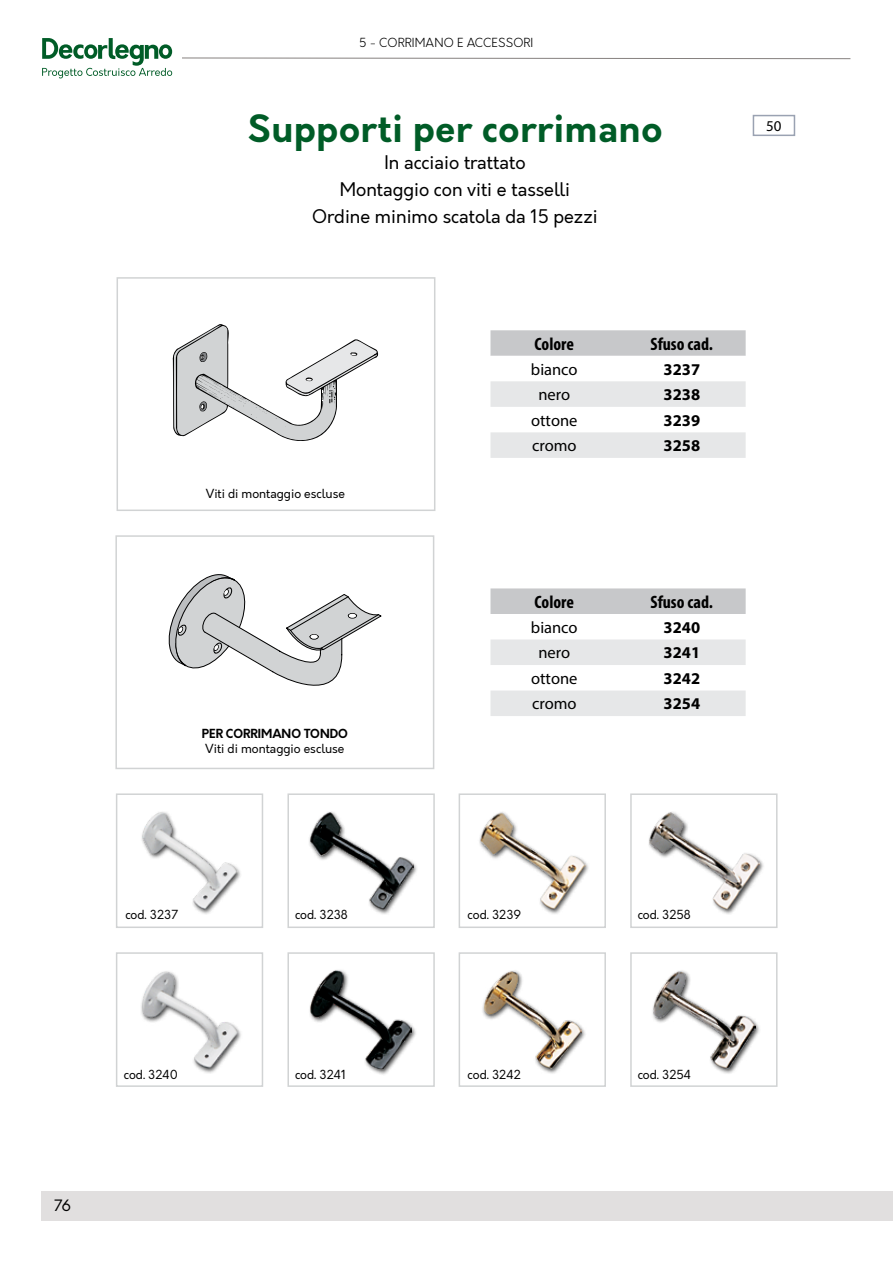
<style>
.page{position:relative;width:893px;height:1263px;background:#fff}
.page>*{position:absolute;margin:0;border:0;box-sizing:border-box;transform-origin:0 0}
.t1{font:700 36px "Orkney";letter-spacing:.02em;color:#005c27}
.t2{font:18px/27px "Orkney";color:#000;text-align:center}
.t3{font:700 condensed 18px "Myriad Pro";color:#000}
.t4{font:16.5px "Myriad Pro";color:#000}
.t5{font:700 16.5px "Myriad Pro";color:#000}
.t6{font:15px "Orkney";color:#000}
.t7{font:15px "Myriad Pro";color:#000}
.t8{font:12px "Orkney";color:#000}
.t9{font:300 12px "Orkney";letter-spacing:.01em;color:#000}
.t10{font:700 12px "Orkney";color:#000}
</style>
<div class="page">
<div style="left:42px;top:1191px;width:851px;height:29px;background:#e1dfdf"></div>
<svg style="left:42px;top:38px;width:809px;height:40px"></svg>
<div style="left:753px;top:115px;width:42px;height:21px;border:2px solid #9aa2b2"></div>
<div style="left:116px;top:952px;width:147px;height:135px;border:2px solid #d1d3d4"></div>
<div style="left:140px;top:969px;width:103px;height:105px;background:#000;opacity:.75"></div>
<img style="left:141px;top:970px;width:97px;height:99px">
<div style="left:287px;top:952px;width:148px;height:135px;border:2px solid #d1d3d4"></div>
<div style="left:308px;top:968px;width:109px;height:107px;background:#000;opacity:.75"></div>
<img style="left:311px;top:970px;width:100px;height:99px">
<div style="left:459px;top:952px;width:147px;height:135px;border:2px solid #d1d3d4"></div>
<div style="left:481px;top:968px;width:106px;height:106px;background:#000;opacity:.75"></div>
<img style="left:483px;top:970px;width:98px;height:99px">
<div style="left:630px;top:952px;width:147px;height:135px;border:2px solid #d1d3d4"></div>
<div style="left:651px;top:969px;width:110px;height:105px;background:#000;opacity:.75"></div>
<img style="left:652px;top:970px;width:103px;height:99px">
<div style="left:630px;top:793px;width:147px;height:135px;border:2px solid #d1d3d4"></div>
<div style="left:647px;top:810px;width:117px;height:105px;background:#000;opacity:.75"></div>
<img style="left:648px;top:812px;width:111px;height:98px">
<div style="left:459px;top:793px;width:147px;height:135px;border:2px solid #d1d3d4"></div>
<div style="left:478px;top:810px;width:112px;height:105px;background:#000;opacity:.75"></div>
<img style="left:479px;top:812px;width:106px;height:98px">
<div style="left:287px;top:793px;width:148px;height:135px;border:2px solid #d1d3d4"></div>
<div style="left:308px;top:810px;width:110px;height:105px;background:#000;opacity:.75"></div>
<img style="left:309px;top:812px;width:104px;height:98px">
<div style="left:116px;top:793px;width:147px;height:135px;border:2px solid #d1d3d4"></div>
<div style="left:140px;top:810px;width:103px;height:105px;background:#000;opacity:.75"></div>
<img style="left:142px;top:812px;width:95px;height:98px">
<div style="left:117px;top:277px;width:318px;height:234px;border:2px solid #d1d3d4"></div>
<svg style="left:172px;top:324px;width:206px;height:117px"></svg>
<div style="left:115px;top:535px;width:319px;height:234px;border:2px solid #d1d3d4"></div>
<svg style="left:168px;top:574px;width:213px;height:112px"></svg>
<svg style="left:490px;top:330px;width:256px;height:128px"></svg>
<svg style="left:490px;top:588px;width:256px;height:128px"></svg>
<p class="t9" style="left:359px;top:35px;width:176px">5 - CORRIMANO E ACCESSORI</p>
<h1 class="t1" style="left:248px;top:105px;width:416px">Supporti per corrimano</h1>
<h2 class="t2" style="left:312px;top:149px;width:287px">In acciaio trattato<br>Montaggio con viti e tasselli<br>Ordine minimo scatola da 15 pezzi</h2>
<p class="t8" style="left:206px;top:485px;width:141px">Viti di montaggio escluse</p>
<p class="t10" style="left:202px;top:725px;width:148px">PER CORRIMANO TONDO</p>
<p class="t8" style="left:205px;top:740px;width:141px">Viti di montaggio escluse</p>
<h2 class="t3" style="left:535px;top:333px;width:41px">Colore</h2>
<h2 class="t3" style="left:651px;top:333px;width:64px">Sfuso cad.</h2>
<h3 class="t4" style="left:531px;top:359px;width:48px">bianco</h3>
<h3 class="t5" style="left:663px;top:358px;width:38px">3237</h3>
<h3 class="t4" style="left:538px;top:385px;width:33px">nero</h3>
<h3 class="t5" style="left:663px;top:384px;width:38px">3238</h3>
<h3 class="t4" style="left:531px;top:410px;width:48px">ottone</h3>
<h3 class="t5" style="left:663px;top:409px;width:38px">3239</h3>
<h3 class="t4" style="left:532px;top:436px;width:46px">cromo</h3>
<h3 class="t5" style="left:663px;top:435px;width:38px">3258</h3>
<h2 class="t3" style="left:535px;top:591px;width:41px">Colore</h2>
<h2 class="t3" style="left:651px;top:591px;width:64px">Sfuso cad.</h2>
<h3 class="t4" style="left:531px;top:617px;width:48px">bianco</h3>
<h3 class="t5" style="left:663px;top:617px;width:38px">3240</h3>
<h3 class="t4" style="left:538px;top:643px;width:33px">nero</h3>
<h3 class="t5" style="left:663px;top:642px;width:38px">3241</h3>
<h3 class="t4" style="left:531px;top:668px;width:48px">ottone</h3>
<h3 class="t5" style="left:663px;top:668px;width:38px">3242</h3>
<h3 class="t4" style="left:532px;top:694px;width:46px">cromo</h3>
<h3 class="t5" style="left:663px;top:693px;width:38px">3254</h3>
<p class="t7" style="left:766px;top:117px;width:17px">50</p>
<p class="t8" style="left:125px;top:907px;width:54px">cod. 3237</p>
<p class="t8" style="left:295px;top:907px;width:54px">cod. 3238</p>
<p class="t8" style="left:468px;top:907px;width:55px">cod. 3239</p>
<p class="t8" style="left:638px;top:907px;width:55px">cod. 3258</p>
<p class="t6" style="left:54px;top:1196px;width:19px">76</p>
<p class="t8" style="left:124px;top:1067px;width:56px">cod. 3240</p>
<p class="t8" style="left:295px;top:1067px;width:52px">cod. 3241</p>
<p class="t8" style="left:468px;top:1067px;width:55px">cod. 3242</p>
<p class="t8" style="left:638px;top:1067px;width:55px">cod. 3254</p>
</div>
